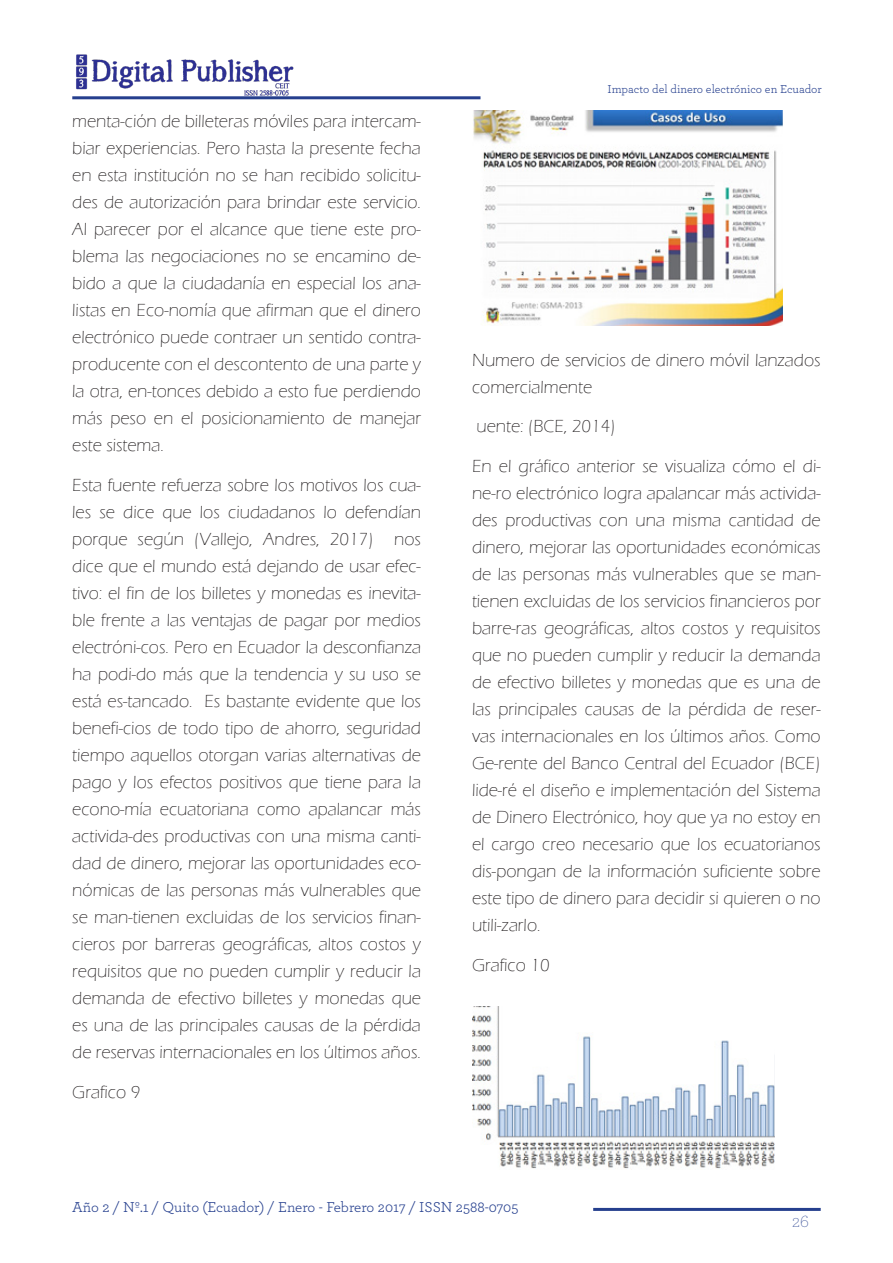
<style>
.page{position:relative;width:893px;height:1263px;background:#fff}
.page>*{position:absolute;margin:0;border:0;box-sizing:border-box;transform-origin:0 0}
.t1{font:300 18px/27px "Eras ITC";color:#231f20;text-align:justify}
.t2{font:200 18px "Archer";color:#253f8e}
.t3{font:15px "Archer";color:#253f8e}
.t4{font:12px "Archer";color:#253f8e}
</style>
<div class="page">
<hr style="left:72px;top:96px;width:408px;height:3px;background:#253f8e">
<img style="left:76px;top:54px;width:218px;height:42px">
<hr style="left:593px;top:1208px;width:228px;height:3px;background:#253f8e">
<img style="left:473px;top:111px;width:309px;height:215px">
<img style="left:472px;top:1007px;width:302px;height:162px">
<p class="t1" style="left:72px;top:108px;width:350px">menta-ción de billeteras móviles para intercam&shy;biar experiencias. Pero hasta la presente fecha en esta institución no se han recibido solicitu&shy;des de autorización para brindar este servicio.<br>Al parecer por el alcance que tiene este pro&shy;blema las negociaciones no se encamino de&shy;bido a que la ciudadanía en especial los ana&shy;listas en Eco-nomía que afirman que el dinero electrónico puede contraer un sentido contra&shy;producente con el descontento de una parte y la otra, en-tonces debido a esto fue perdiendo más peso en el posicionamiento de manejar este sistema.</p>
<p class="t1" style="left:72px;top:472px;width:350px">Esta fuente refuerza sobre los motivos los cua&shy;les se dice que los ciudadanos lo defendían porque según (Vallejo, Andres, 2017) nos dice que el mundo está dejando de usar efec&shy;tivo: el fin de los billetes y monedas es inevita&shy;ble frente a las ventajas de pagar por medios electróni-cos. Pero en Ecuador la desconfianza ha podi-do más que la tendencia y su uso se está es-tancado. Es bastante evidente que los benefi-cios de todo tipo de ahorro, seguridad tiempo aquellos otorgan varias alternativas de pago y los efectos positivos que tiene para la econo-mía ecuatoriana como apalancar más activida-des productivas con una misma canti&shy;dad de dinero, mejorar las oportunidades eco&shy;nómicas de las personas más vulnerables que se man-tienen excluidas de los servicios finan&shy;cieros por barreras geográficas, altos costos y requisitos que no pueden cumplir y reducir la demanda de efectivo billetes y monedas que es una de las principales causas de la pérdida de reservas internacionales en los últimos años.</p>
<p class="t1" style="left:72px;top:1078px;width:70px">Grafico 9</p>
<p class="t4" style="left:608px;top:81px;width:216px">Impacto del dinero electrónico en Ecuador</p>
<p class="t1" style="left:472px;top:346px;width:350px">Numero de servicios de dinero móvil lanzados comercialmente</p>
<p class="t1" style="left:476px;top:413px;width:141px">uente: (BCE, 2014)</p>
<p class="t1" style="left:472px;top:453px;width:350px">En el gráfico anterior se visualiza cómo el di&shy;ne-ro electrónico logra apalancar más activida&shy;des productivas con una misma cantidad de dinero, mejorar las oportunidades económicas de las personas más vulnerables que se man&shy;tienen excluidas de los servicios financieros por barre-ras geográficas, altos costos y requisitos que no pueden cumplir y reducir la demanda de efectivo billetes y monedas que es una de las principales causas de la pérdida de reser&shy;vas internacionales en los últimos años. Como Ge-rente del Banco Central del Ecuador (BCE) lide-ré el diseño e implementación del Sistema de Dinero Electrónico, hoy que ya no estoy en el cargo creo necesario que los ecuatorianos dis-pongan de la información suficiente sobre este tipo de dinero para decidir si quieren o no utili-zarlo.</p>
<p class="t1" style="left:472px;top:952px;width:79px">Grafico 10</p>
<p class="t3" style="left:72px;top:1196px;width:448px">Año 2 / Nº.1 / Quito (Ecuador) / Enero - Febrero 2017 / ISSN 2588-0705</p>
<p class="t2" style="left:792px;top:1209px;width:18px">26</p>
</div>
